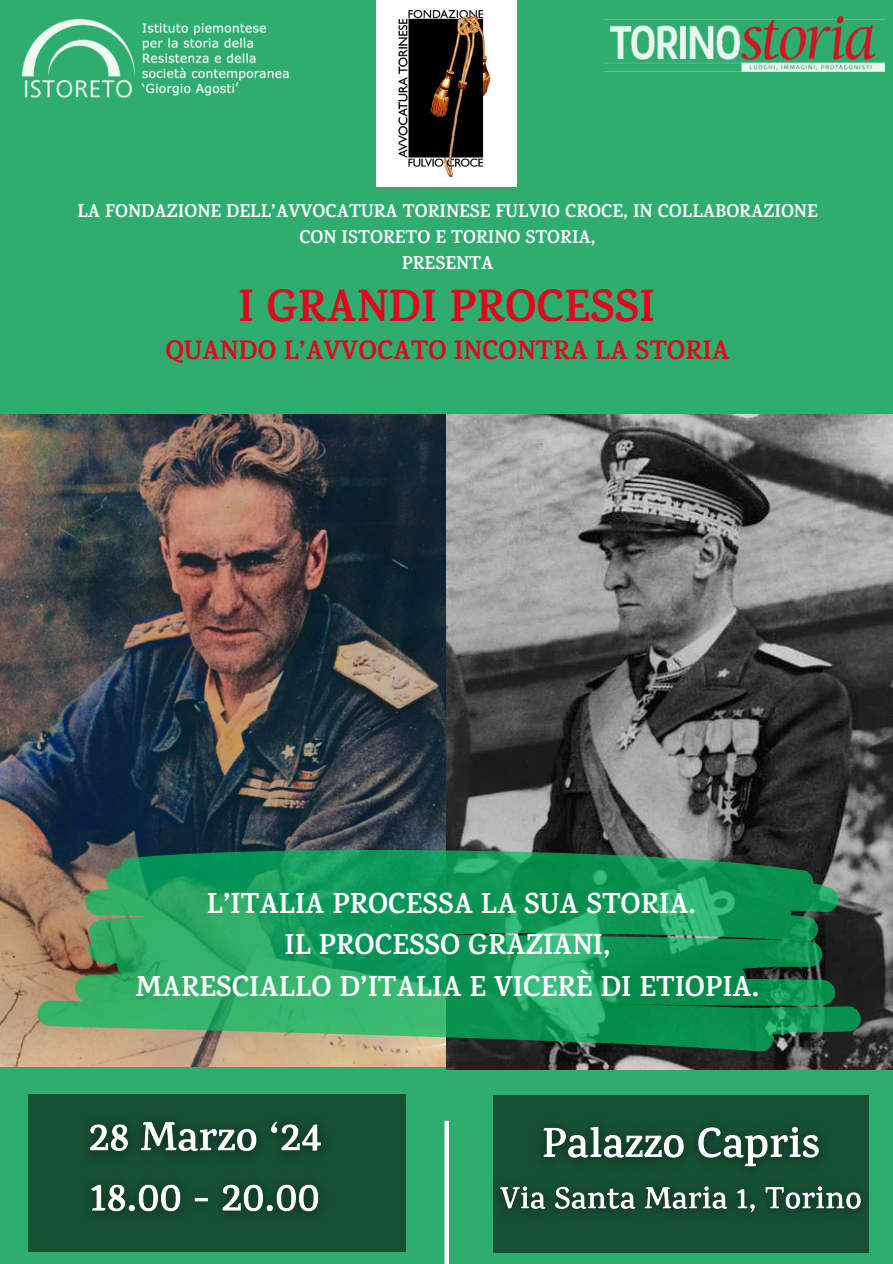
<style>
.page{position:relative;width:893px;height:1264px;background:#fff}
.page>*{position:absolute;margin:0;border:0;box-sizing:border-box;transform-origin:0 0}
.t1{font:700 45.75px "Karma";color:#e2051d}
.t2{font:700 29.25px/41.7px "Karma";color:#fefefe;text-align:center}
.t3{font:700 27px "Karma";color:#e2051d}
.t4{font:700 18.75px/25.8px "Karma";color:#fff;text-align:center}
</style>
<div class="page">
<div style="left:0;top:0;width:892px;height:414px;background:#2fad6f"></div>
<img style="left:21px;top:19px;width:268px;height:79px">
<img style="left:605px;top:17px;width:279px;height:55px">
<div style="left:0;top:1066px;width:892px;height:197px;background:#2fad6f"></div>
<div style="left:28px;top:1094px;width:377px;height:157px;background:#165134"></div>
<div style="left:493px;top:1095px;width:375px;height:157px;background:#165134"></div>
<img style="left:377px;top:0;width:139px;height:187px">
<img style="left:0;top:414px;width:446px;height:652px">
<img style="left:446px;top:414px;width:446px;height:655px">
<svg style="left:37px;top:849px;width:824px;height:202px;background:#2c935c"></svg>
<div style="left:444px;top:1120px;width:5px;height:143px;background:#fff"></div>
<img style="left:500px;top:1109px;width:369px;height:124px">
<img style="left:89px;top:1121px;width:233px;height:94px">
<p class="t4" style="left:77px;top:198px;width:741px">LA FONDAZIONE DELL’AVVOCATURA TORINESE FULVIO CROCE, IN COLLABORAZIONE<br>CON ISTORETO E TORINO STORIA,</p>
<h1 class="t4" style="left:401px;top:250px;width:93px">PRESENTA</h1>
<h5 class="t1" style="left:238px;top:278px;width:418px">I GRANDI PROCESSI</h5>
<p class="t3" style="left:165px;top:334px;width:565px">QUANDO L’AVVOCATO INCONTRA LA STORIA</p>
<p class="t2" style="left:136px;top:881px;width:625px">L’ITALIA PROCESSA LA SUA STORIA.<br>IL PROCESSO GRAZIANI,<br>MARESCIALLO D’ITALIA E VICERÈ DI ETIOPIA.</p>
</div>
